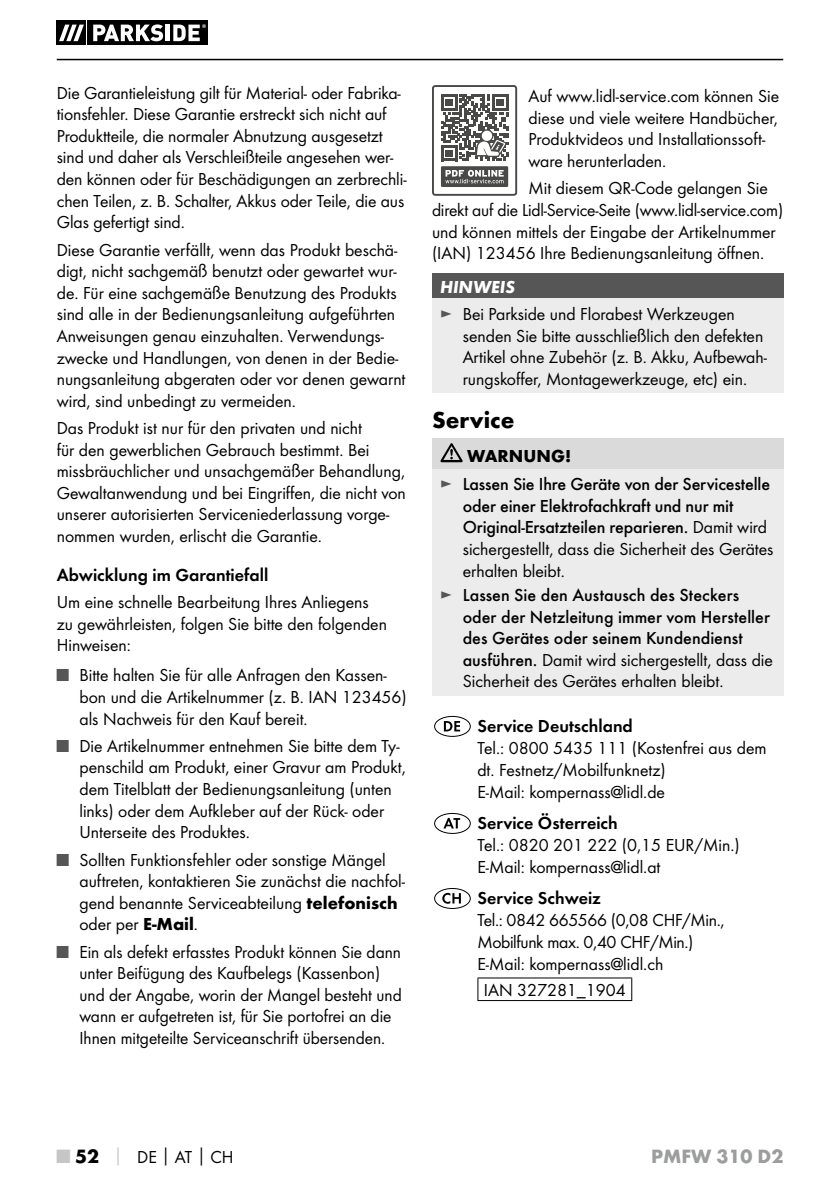
<style>
.page{position:relative;width:840px;height:1191px;background:#fff}
.page>*{position:absolute;margin:0;border:0;box-sizing:border-box;transform-origin:0 0}
.t1{font:700 24px "Futura";color:#000}
.t2{font:700 20px "Futura";color:#9c9d9d}
.t3{font:18px/21.6px "Futura Boo";color:#000}
.t4{font:500 18px/21.6px "Futura";color:#000}
.t5{font:18px/22px "Futura Boo";letter-spacing:-.02em;color:#000}
.t6{font:18px "Futura Dem";color:#000}
.t7{font:italic 700 18px "Futura";color:#fff}
.s1{color:#565656}
.s2{font-family:"Futura";font-weight:700}
.s3{font-weight:700}
.s4{font-family:"Futura Boo";font-weight:400;color:#565656}
.s5{font-family:"Futura Boo";font-weight:400}
.s6{font-family:"Futura";font-weight:500}
.s7{font-family:"Futura";font-weight:700;font-size:20px;color:#c5c6c6}
.s8{font-family:"Futura";font-weight:700;font-size:20px}
.s9{font-family:"Futura";font-weight:700;color:#c5c6c6}
</style>
<div class="page">
<hr style="left:57px;top:59px;width:725px;height:1px;background:#000">
<svg style="left:56px;top:20px;width:32px;height:25px"></svg>
<div style="left:57px;top:20px;width:29px;height:25px;background:#000"></div>
<div style="left:88px;top:20px;width:120px;height:25px;background:#000"></div>
<svg style="left:59px;top:25px;width:25px;height:16px"></svg>
<svg style="left:93px;top:24px;width:70px;height:17px"></svg>
<hr style="left:166px;top:25px;width:4px;height:16px;background:#fff">
<svg style="left:173px;top:24px;width:33px;height:17px"></svg>
<div style="left:432px;top:85px;width:85px;height:111px;border:2px solid #494948;border-radius:2px"></div>
<div style="left:440px;top:166px;width:68px;height:21px;background:#494948"></div>
<svg style="left:445px;top:170px;width:58px;height:13px"></svg>
<svg style="left:441px;top:94px;width:67px;height:67px"></svg>
<div style="left:432px;top:273px;width:350px;height:25px;background:#565656"></div>
<div style="left:432px;top:298px;width:350px;height:95px;background:#ececed"></div>
<div style="left:432px;top:438px;width:350px;height:31px;background:#dadada"></div>
<div style="left:432px;top:469px;width:350px;height:226px;background:#ececed"></div>
<svg style="left:440px;top:443px;width:22px;height:19px"></svg>
<div style="left:434px;top:716px;width:36px;height:21px;border:1px solid #000;border-radius:50%"></div>
<svg style="left:443px;top:721px;width:17px;height:10px"></svg>
<div style="left:434px;top:813px;width:36px;height:21px;border:1px solid #000;border-radius:50%"></div>
<svg style="left:443px;top:818px;width:17px;height:10px"></svg>
<div style="left:434px;top:888px;width:36px;height:21px;border:1px solid #000;border-radius:50%"></div>
<svg style="left:442px;top:893px;width:18px;height:10px"></svg>
<hr style="left:477px;top:977px;width:155px;height:1px;background:#000">
<svg style="left:477px;top:978px;width:1px;height:22px"></svg>
<svg style="left:631px;top:978px;width:1px;height:22px"></svg>
<hr style="left:477px;top:1000px;width:155px;height:1px;background:#000">
<p class="t3" style="left:57px;top:82px;width:351px">Die Garantieleistung gilt für Material- oder Fabrika&shy;tionsfehler. Diese Garantie erstreckt sich nicht auf Produktteile, die normaler Abnutzung ausgesetzt sind und daher als Verschleißteile angesehen wer&shy;den können oder für Beschädigungen an zerbrechli&shy;chen Teilen, z. B. Schalter, Akkus oder Teile, die aus Glas gefertigt sind.</p>
<p class="t3" style="left:57px;top:238px;width:350px">Diese Garantie verfällt, wenn das Produkt beschä&shy;digt, nicht sachgemäß benutzt oder gewartet wur&shy;de. Für eine sachgemäße Benutzung des Produkts sind alle in der Bedienungsanleitung aufgeführten Anweisungen genau einzuhalten. Verwendungs&shy;zwecke und Handlungen, von denen in der Bedie&shy;nungsanleitung abgeraten oder vor denen gewarnt wird, sind unbedingt zu vermeiden.</p>
<p class="t3" style="left:57px;top:417px;width:350px">Das Produkt ist nur für den privaten und nicht<br>für den gewerblichen Gebrauch bestimmt. Bei missbräuchlicher und unsachgemäßer Behandlung, Gewaltanwendung und bei Eingriffen, die nicht von unserer autorisierten Serviceniederlassung vorge&shy;nommen wurden, erlischt die Garantie.</p>
<p class="t6" style="left:57px;top:564px;width:213px">Abwicklung im Garantiefall</p>
<p class="t3" style="left:57px;top:591px;width:331px">Um eine schnelle Bearbeitung Ihres Anliegens zu gewährleisten, folgen Sie bitte den folgenden<br>Hinweisen:</p>
<p class="t3" style="left:79px;top:664px;width:329px;text-indent:-23px"><span class="s1">■</span> Bitte halten Sie für alle Anfragen den Kassen&shy;bon und die Artikelnummer (z. B. IAN 123456) als Nachweis für den Kauf bereit.</p>
<p class="t3" style="left:79px;top:735px;width:328px;text-indent:-23px"><span class="s1">■</span> Die Artikelnummer entnehmen Sie bitte dem Ty&shy;penschild am Produkt, einer Gravur am Produkt, dem Titelblatt der Bedienungsanleitung (unten links) oder dem Aufkleber auf der Rück- oder Unterseite des Produktes.</p>
<p class="t3" style="left:79px;top:848px;width:327px;text-indent:-23px"><span class="s1">■</span> Sollten Funktionsfehler oder sonstige Mängel auftreten, kontaktieren Sie zunächst die nachfol&shy;gend benannte Serviceabteilung <span class="s2">telefonisch </span>oder per <span class="s2">E-Mail</span>.</p>
<p class="t3" style="left:79px;top:940px;width:324px;text-indent:-23px"><span class="s1">■</span> Ein als defekt erfasstes Produkt können Sie dann unter Beifügung des Kaufbelegs (Kassenbon) und der Angabe, worin der Mangel besteht und wann er aufgetreten ist, für Sie portofrei an die Ihnen mitgeteilte Serviceanschrift übersenden.</p>
<p class="t3" style="left:528px;top:85px;width:252px">Auf www.lidl-service.com können Sie diese und viele weitere Handbücher, Produktvideos und Installationssoft&shy;ware herunterladen.</p>
<p class="t3" style="left:432px;top:177px;width:352px;text-indent:96px">Mit diesem QR-Code gelangen Sie direkt auf die Lidl-Service-Seite (www.lidl-service.com) und können mittels der Eingabe der Artikelnummer (IAN) 123456 Ihre Bedienungsanleitung öffnen.</p>
<p class="t7" style="left:440px;top:275px;width:76px">HINWEIS</p>
<p class="t3" style="left:462px;top:303px;width:306px;text-indent:-23px"><span class="s1">►</span> Bei Parkside und Florabest Werkzeugen senden Sie bitte ausschließlich den defekten Artikel ohne Zubehör (z. B. Akku, Aufbewah&shy;rungskoffer, Montagewerkzeuge, etc) ein.</p>
<h1 class="t1" style="left:432px;top:405px;width:84px">Service</h1>
<p class="t4" style="left:440px;top:442px;width:331px;line-height:28px;text-indent:27px"><span class="s3">WARNUNG!<br></span><span class="s4">►</span> Lassen Sie Ihre Geräte von der Servicestelle</p>
<p class="t4" style="left:462px;top:495px;width:306px">oder einer Elektrofachkraft und nur mit<br>Original-Ersatzteilen reparieren. <span class="s5">Damit wird</span></p>
<p class="t3" style="left:462px;top:538px;width:312px">sichergestellt, dass die Sicherheit des Gerätes erhalten bleibt.</p>
<p class="t4" style="left:462px;top:584px;width:308px;text-indent:-23px"><span class="s4">►</span> Lassen Sie den Austausch des Steckers oder der Netzleitung immer vom Hersteller des Gerätes oder seinem Kundendienst</p>
<p class="t3" style="left:462px;top:649px;width:311px"><span class="s6">ausführen.</span> Damit wird sichergestellt, dass die<br>Sicherheit des Gerätes erhalten bleibt.</p>
<p class="t6" style="left:477px;top:715px;width:157px">Service Deutschland</p>
<p class="t3" style="left:477px;top:737px;width:290px">Tel.: 0800 5435 111 (Kostenfrei aus dem dt. Festnetz/Mobilfunknetz)<br>E-Mail: kompernass@lidl.de</p>
<p class="t6" style="left:477px;top:812px;width:142px">Service Österreich</p>
<p class="t3" style="left:477px;top:834px;width:264px">Tel.: 0820 201 222 (0,15 EUR/Min.)<br>E-Mail: kompernass@lidl.at</p>
<p class="t6" style="left:477px;top:887px;width:125px">Service Schweiz</p>
<p class="t5" style="left:477px;top:909px;width:248px">Tel.: 0842 665566 (0,08 CHF/Min.,<br>Mobilfunk max. 0,40 CHF/Min.)<br>E-Mail: kompernass@lidl.ch</p>
<p class="t3" style="left:483px;top:979px;width:143px">IAN 327281_1904</p>
<p class="t3" style="left:57px;top:1145px;width:178px"><span class="s7">■</span> <span class="s8">52</span> <span class="s9">│</span> DE<span class="s2">│</span>AT<span class="s2">│</span>CH</p>
<p class="t2" style="left:650px;top:1143px;width:134px">PMFW 310 D2</p>
</div>
